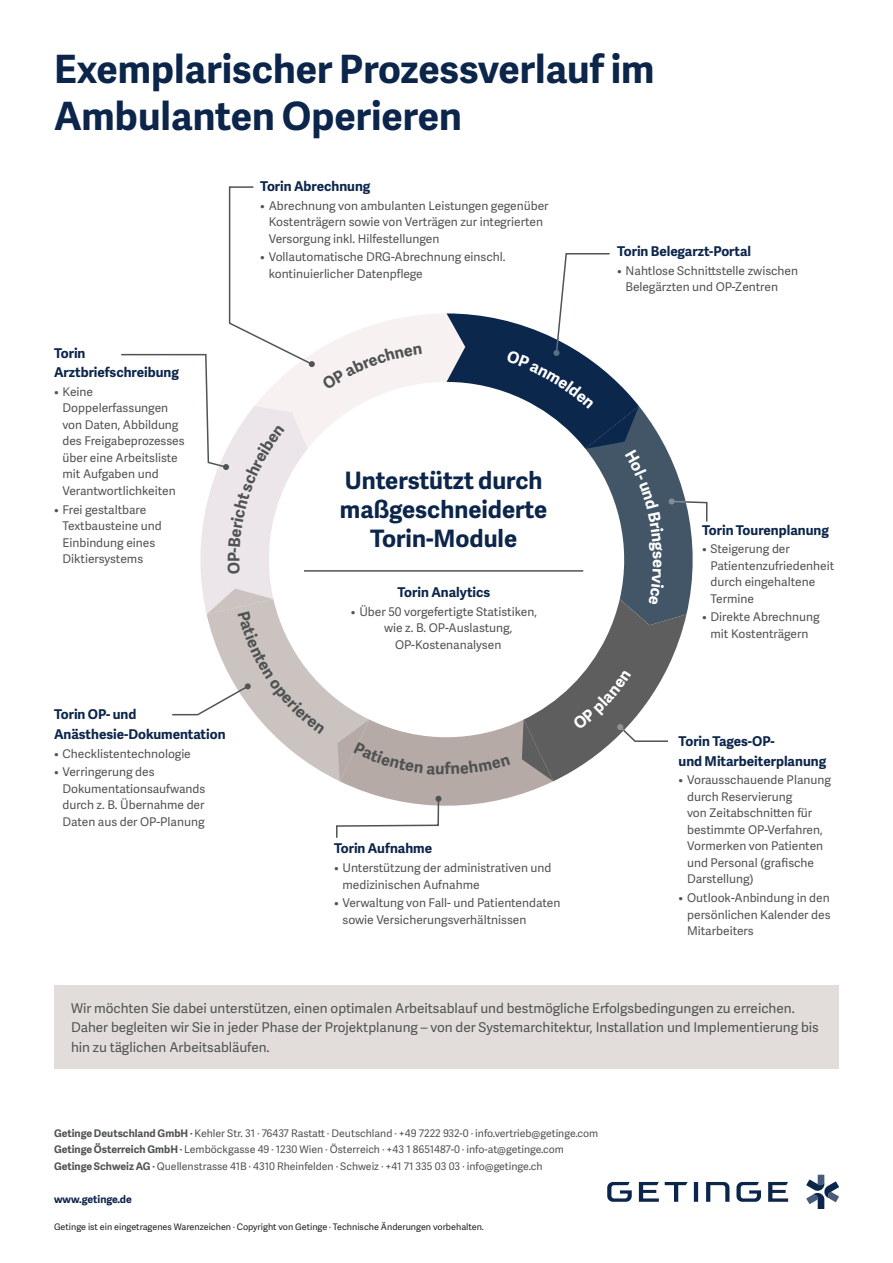
<style>
.page{position:relative;width:893px;height:1263px;background:#fff}
.page>*{position:absolute;margin:0;border:0;box-sizing:border-box;transform-origin:0 0}
.Sub-head_11pt{font:700 39px/46.8px "Adelle Sans";color:#0c254b}
.Sub-head_11pt-2{font:700 24px/28.8px "Adelle Sans";color:#0c254b;text-align:center}
.t1{font:700 16.05px "Adelle Sans";color:#505353}
.copy{font:13.5px/19.5px "Adelle Sans";color:#505353}
.copy_bold_blue_9_13{font:700 13.5px/19.5px "Adelle Sans";color:#0c254b}
.t2{font:12px/16.5px "Adelle Sans";color:#505353}
.t3{font:10.5px "Adelle Sans";color:#505353}
.t4{font:700 10.5px "Adelle Sans";color:#0c254b}
.t5{font:9px "Adelle Sans";color:#231f20}
.s1{font-weight:700}
</style>
<div class="page">
<svg style="left:806px;top:1175px;width:33px;height:34px"></svg>
<svg style="left:639px;top:1182px;width:20px;height:20px"></svg>
<svg style="left:768px;top:1182px;width:20px;height:20px"></svg>
<svg style="left:665px;top:1182px;width:23px;height:20px"></svg>
<svg style="left:694px;top:1182px;width:4px;height:20px"></svg>
<svg style="left:607px;top:1182px;width:25px;height:20px"></svg>
<svg style="left:736px;top:1182px;width:25px;height:20px"></svg>
<svg style="left:706px;top:1182px;width:23px;height:20px"></svg>
<div style="left:54px;top:986px;width:785px;height:83px;background:#e2ddda"></div>
<svg style="left:121px;top:186px;width:587px;height:652px"></svg>
<p class="Sub-head_11pt" style="left:54px;top:45px;width:602px">Exemplarischer Prozessverlauf im<br>Ambulanten Operieren</p>
<p class="copy_bold_blue_9_13" style="left:54px;top:343px;width:126px">Torin<br>Arztbriefschreibung</p>
<p class="t2" style="left:63px;top:383px;width:124px;text-indent:-9px">• Keine<br>Doppelerfassungen von Daten, Abbildung des Freigabeprozesses über eine Arbeitsliste mit Aufgaben und<br>Verantwortlichkeiten</p>
<p class="t2" style="left:63px;top:501px;width:101px;text-indent:-9px">• Frei gestaltbare<br>Textbausteine und<br>Einbindung eines<br>Diktiersystems</p>
<p class="copy_bold_blue_9_13" style="left:54px;top:704px;width:173px">Torin OP- und<br>Anästhesie-Dokumentation</p>
<p class="t2" style="left:54px;top:745px;width:138px">• Checklistentechnologie</p>
<p class="t2" style="left:63px;top:763px;width:144px;text-indent:-9px">• Verringerung des<br>Dokumentationsaufwands durch z. B. Übernahme der<br>Daten aus der OP-Planung</p>
<p class="copy_bold_blue_9_13" style="left:260px;top:176px;width:112px">Torin Abrechnung</p>
<p class="t2" style="left:269px;top:197px;width:281px;text-indent:-9px">• Abrechnung von ambulanten Leistungen gegenüber<br>Kostenträgern sowie von Verträgen zur integrierten<br>Versorgung inkl. Hilfestellungen</p>
<p class="t2" style="left:269px;top:248px;width:238px;text-indent:-9px">• Vollautomatische DRG-Abrechnung einschl. kontinuierlicher Datenpflege</p>
<p class="Sub-head_11pt-2" style="left:340px;top:465px;width:209px">Unterstützt durch maßgeschneiderte<br>Torin-Module</p>
<p class="copy_bold_blue_9_13" style="left:397px;top:582px;width:94px">Torin Analytics</p>
<p class="t2" style="left:351px;top:603px;width:188px">• Über 50 vorgefertigte Statistiken,</p>
<p class="t2" style="left:384px;top:619px;width:130px">wie z. B. OP-Auslastung,</p>
<p class="t2" style="left:395px;top:636px;width:108px">OP-Kostenanalysen</p>
<p class="t1" style="left:445px;top:757px;width:7px">f</p>
<p class="copy_bold_blue_9_13" style="left:334px;top:838px;width:100px">Torin Aufnahme</p>
<p class="t2" style="left:342px;top:859px;width:210px;text-indent:-9px">• Unterstützung der administrativen und medizinischen Aufnahme</p>
<p class="t2" style="left:342px;top:894px;width:219px;text-indent:-9px">• Verwaltung von Fall- und Patientendaten sowie Versicherungsverhältnissen</p>
<p class="copy_bold_blue_9_13" style="left:617px;top:241px;width:136px">Torin Belegarzt-Portal</p>
<p class="t2" style="left:625px;top:262px;width:174px;text-indent:-9px">• Nahtlose Schnittstelle zwischen<br>Belegärzten und OP-Zentren</p>
<p class="copy_bold_blue_9_13" style="left:702px;top:519px;width:128px">Torin Tourenplanung</p>
<p class="t2" style="left:711px;top:540px;width:125px;text-indent:-9px">• Steigerung der<br>Patientenzufriedenheit durch eingehaltene<br>Termine</p>
<p class="t2" style="left:702px;top:608px;width:119px;text-align:center">• Direkte Abrechnung mit Kostenträgern</p>
<p class="copy_bold_blue_9_13" style="left:679px;top:731px;width:149px">Torin Tages-OP-<br>und Mitarbeiterplanung</p>
<p class="t2" style="left:687px;top:771px;width:145px;text-indent:-9px">• Vorausschauende Planung durch Reservierung<br>von Zeitabschnitten für bestimmte OP-Verfahren,<br>Vormerken von Patienten und Personal (grafische<br>Darstellung)</p>
<p class="t2" style="left:687px;top:889px;width:145px;text-align:justify;text-indent:-9px">• Outlook-Anbindung in den persönlichen Kalender des Mitarbeiters</p>
<p class="copy" style="left:71px;top:998px;width:749px">Wir möchten Sie dabei unterstützen, einen optimalen Arbeitsablauf und bestmögliche Erfolgsbedingungen zu erreichen.<br>Daher begleiten wir Sie in jeder Phase der Projektplanung – von der Systemarchitektur, Installation und Implementierung bis hin zu täglichen Arbeitsabläufen.</p>
<p class="t3" style="left:54px;top:1125px;width:546px"><span class="s1">Getinge Deutschland GmbH ·</span> Kehler Str. 31 · 76437 Rastatt · Deutschland · +49 7222 932-0 · info.vertrieb@getinge.com</p>
<p class="t3" style="left:54px;top:1142px;width:512px"><span class="s1">Getinge Österreich GmbH ·</span> Lemböckgasse 49 · 1230 Wien · Österreich · +43 1 8651487-0 · info-at@getinge.com</p>
<p class="t3" style="left:54px;top:1158px;width:490px"><span class="s1">Getinge Schweiz AG ·</span> Quellenstrasse 41B · 4310 Rheinfelden · Schweiz · +41 71 335 03 03 · info@getinge.ch</p>
<p class="t4" style="left:54px;top:1191px;width:79px">www.getinge.de</p>
<p class="t5" style="left:54px;top:1220px;width:431px">Getinge ist ein eingetragenes Warenzeichen · Copyright von Getinge · Technische Änderungen vorbehalten.</p>
</div>
